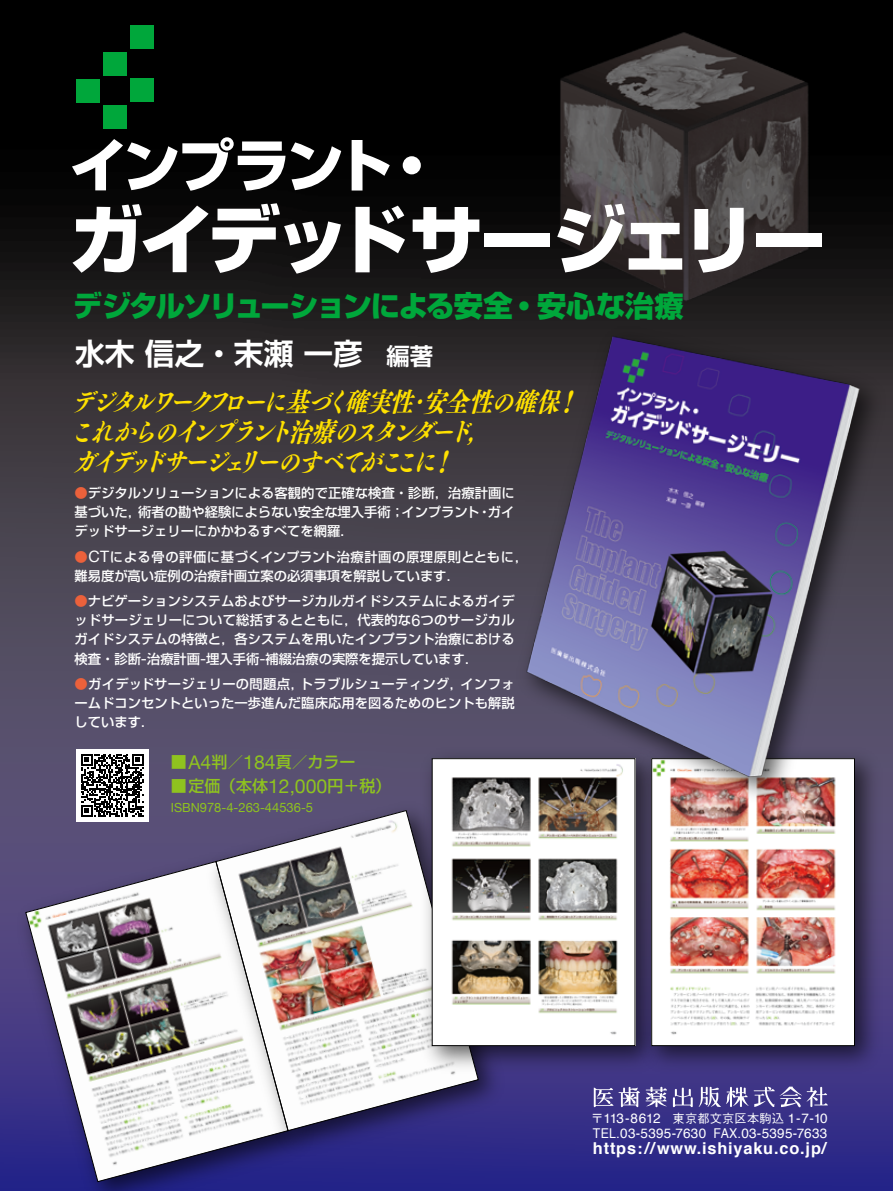
<style>
.page{position:relative;width:893px;height:1191px;background:#fff}
.page>*{position:absolute;margin:0;border:0;box-sizing:border-box;transform-origin:0 0}
.t1{font:800 74.4px "Shin Go Pro";letter-spacing:-.075em;color:#fff}
.t2{font:800 57.45px "Shin Go Pro";letter-spacing:-.075em;color:#fff}
.t3{font:700 29.7px "Shin Go Pro De";color:#fff}
.t4{font:800 29.25px "Shin Go Pro";letter-spacing:-.05em;color:#00a73b}
.t5{font:italic 27.15px/29.7px "Tsuku AMD Min Std E";color:#ffe100;scale:.85 1}
.t6{font:700 16.35px "Helvetica";letter-spacing:.05em;color:#fff}
.t7{font:500 15.9px "Shin Go Pro";color:#8fc31f}
.t8{font:13.5px/14.5px "Helvetica";letter-spacing:.02em;color:#fff}
.t9{font:500 13.35px/19.2px "Shin Go Pro";color:#fff;text-align:justify}
.t10{font:12.9px "Helvetica Neue";color:#8fc31f}
.s1{font-size:23.4px}
.s2{color:#eb613b}
.s3{font-family:"Helvetica Neue";font-weight:400;font-size:15.75px}
.s4{font-family:"Helvetica Neue";font-weight:400;font-size:16.2px}
.s5{font-family:"Helvetica Neue";font-weight:400;font-size:18.75px}
.s6{font-family:"Helvetica Neue";font-weight:400;font-size:19.5px}
.s7{font-size:12.6px}
.s8{font-family:"Gothic BBB Pro";font-weight:500;font-size:12.3px}
</style>
<div class="page">
<img style="left:0;top:0;width:893px;height:1191px">
<svg style="left:594px;top:1086px;width:46px;height:21px"></svg>
<svg style="left:646px;top:1086px;width:21px;height:21px"></svg>
<svg style="left:673px;top:1086px;width:155px;height:21px;background:#6e68a5"></svg>
<div style="left:130px;top:26px;width:24px;height:23px;background:#00a73b"></div>
<div style="left:130px;top:78px;width:24px;height:24px;background:#00a73b"></div>
<div style="left:103px;top:52px;width:24px;height:24px;background:#00a73b"></div>
<div style="left:103px;top:105px;width:24px;height:24px;background:#00a73b"></div>
<div style="left:76px;top:79px;width:24px;height:24px;background:#00a73b"></div>
<img style="left:7px;top:844px;width:317px;height:347px">
<img style="left:199px;top:793px;width:315px;height:373px">
<svg style="left:25px;top:861px;width:263px;height:321px"></svg>
<img style="left:216px;top:810px;width:263px;height:321px">
<img style="left:414px;top:740px;width:219px;height:341px">
<img style="left:434px;top:760px;width:199px;height:283px">
<img style="left:633px;top:812px;width:258px;height:269px">
<img style="left:653px;top:812px;width:200px;height:231px">
<div style="left:651px;top:758px;width:204px;height:287px;border:1px solid #000"></div>
<div style="left:76px;top:749px;width:72px;height:72px;background:#fff"></div>
<svg style="left:81px;top:754px;width:63px;height:62px"></svg>
<img style="left:508px;top:319px;width:385px;height:493px">
<img style="left:496px;top:306px;width:380px;height:491px">
<h2 class="t2" style="left:70px;top:120px;width:372px">インプラント・</h2>
<h1 class="t1" style="left:70px;top:181px;width:758px">ガイデッドサージェリー</h1>
<h3 class="t4" style="left:73px;top:283px;width:612px">デジタルソリューションによる安全・安心な治療</h3>
<h3 class="t3" style="left:75px;top:330px;width:359px">水木 信之・末瀬 一彦<span class="s1">　編著</span></h3>
<h3 class="t5" style="left:69px;top:383px;width:613px">デジタルワークフローに基づく確実性・安全性の確保！これからのインプラント治療のスタンダード，<br>ガイデッドサージェリーのすべてがここに！</h3>
<p class="t9" style="left:75px;top:481px;width:442px"><span class="s2">●</span>デジタルソリューションによる客観的で正確な検査・診断，治療計画に基づいた，術者の勘や経験によらない安全な埋入手術；インプラント・ガイデッドサージェリーにかかわるすべてを網羅．</p>
<p class="t9" style="left:75px;top:545px;width:455px"><span class="s2">●</span><span class="s3">CT</span>による骨の評価に基づくインプラント治療計画の原理原則とともに，難易度が高い症例の治療計画立案の必須事項を解説しています．</p>
<p class="t9" style="left:75px;top:590px;width:442px"><span class="s2">●</span>ナビゲーションシステムおよびサージカルガイドシステムによるガイデッドサージェリーについて総括するとともに，代表的な<span class="s4">6</span>つのサージカルガイドシステムの特徴と，各システムを用いたインプラント治療における検査・診断<span class="s3">-</span>治療計画<span class="s3">-</span>埋入手術<span class="s3">-</span>補綴治療の実際を提示しています．</p>
<p class="t9" style="left:75px;top:673px;width:442px"><span class="s2">●</span>ガイデッドサージェリーの問題点，トラブルシューティング，インフォームドコンセントといった一歩進んだ臨床応用を図るためのヒントも解説しています．</p>
<p class="t7" style="left:171px;top:749px;width:202px">■<span class="s5">A</span><span class="s6">4</span>判／<span class="s6">184</span>頁／カラー　</p>
<p class="t7" style="left:171px;top:772px;width:222px">■定価（本体<span class="s6">12</span><span class="s5">,</span><span class="s6">000</span>円＋税）</p>
<p class="t10" style="left:171px;top:797px;width:144px"><span class="s7">ISBN</span>978<span class="s7">-</span>4<span class="s7">-</span>263<span class="s7">-</span>44536<span class="s7">-</span>5</p>
<p class="t8" style="left:591px;top:1111px;width:238px"><span class="s8">〒</span>113-8612 <span class="s8">東京都文京区本駒込</span> 1-7-10<br>TEL.03-5395-7630 FAX.03-5395-7633</p>
<p class="t6" style="left:593px;top:1135px;width:235px">https://www.ishiyaku.co.jp/</p>
</div>
